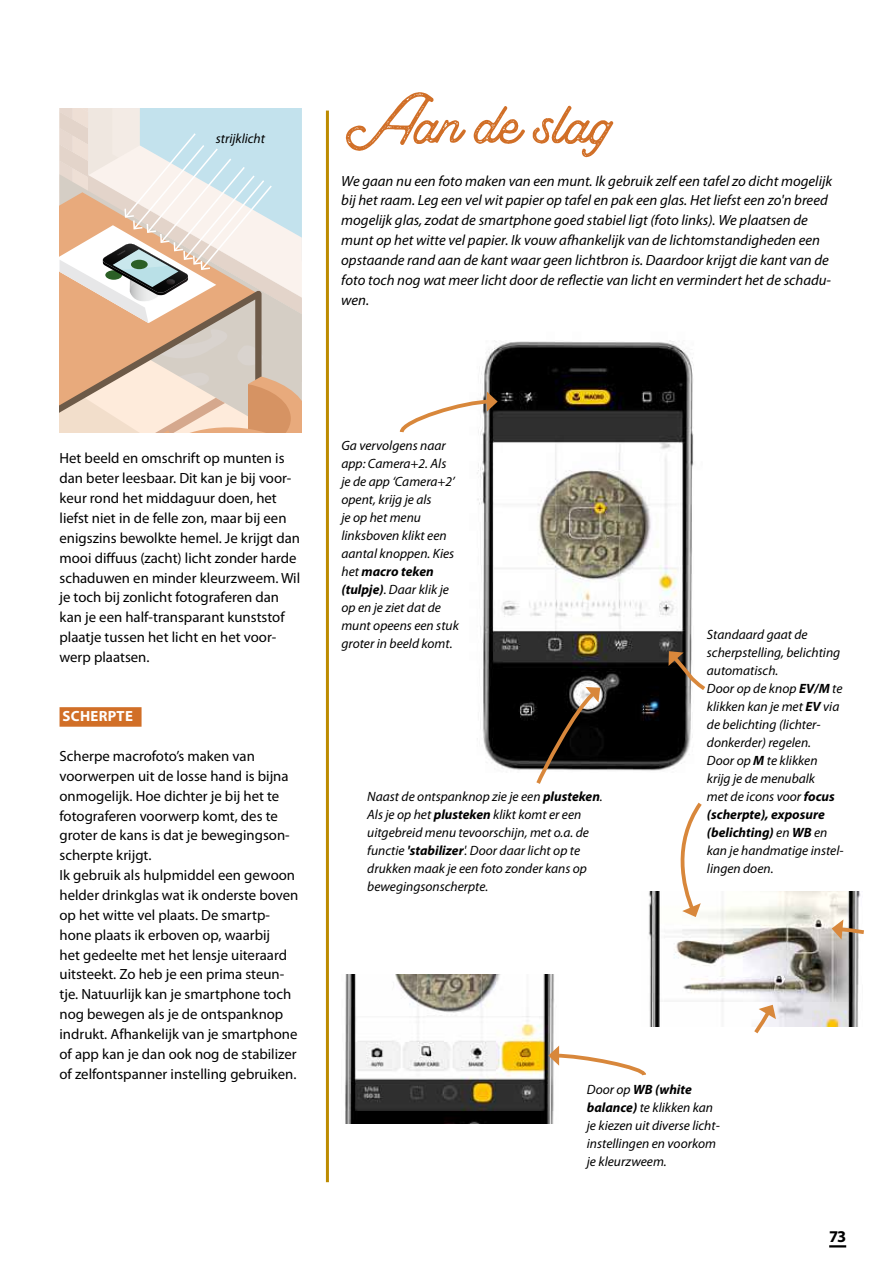
<style>
.page{position:relative;width:893px;height:1263px;background:#fff}
.page>*{position:absolute;margin:0;border:0;box-sizing:border-box;transform-origin:0 0}
.t1{font:51px "Thistails Rough";color:#d16f27}
.t2{font:700 16.5px "Myriad Pro";color:#000}
.t3{font:14.85px/19.8px "Myriad Pro";color:#000}
.t4{font:italic 14.85px/19.8px "Myriad Pro";color:#000}
.t5{font:700 14.85px "Myriad Pro";letter-spacing:.02em;color:#fff}
.t6{font:italic 13.5px/18px "Myriad Pro";color:#000}
.s1{font-weight:700}
</style>
<div class="page">
<svg style="left:829px;top:1245px;width:17px;height:2px"></svg>
<img style="left:477px;top:340px;width:217px;height:431px">
<img style="left:648px;top:891px;width:213px;height:135px">
<img style="left:345px;top:975px;width:209px;height:148px">
<div style="left:60px;top:707px;width:82px;height:20px;background:#d16f27"></div>
<svg style="left:533px;top:687px;width:67px;height:97px"></svg>
<svg style="left:668px;top:651px;width:38px;height:43px"></svg>
<svg style="left:751px;top:1005px;width:25px;height:29px"></svg>
<svg style="left:832px;top:919px;width:32px;height:20px"></svg>
<svg style="left:399px;top:392px;width:99px;height:44px"></svg>
<hr style="left:326px;top:111px;width:3px;height:1071px;background:#bc8b00">
<svg style="left:548px;top:1045px;width:98px;height:34px"></svg>
<svg style="left:673px;top:802px;width:32px;height:115px"></svg>
<svg style="left:60px;top:108px;width:242px;height:324px;background:#ddd0c3"></svg>
<p class="t6" style="left:216px;top:130px;width:51px">strijklicht</p>
<h1 class="t1" style="left:344px;top:96px;width:270px">Aan de slag</h1>
<p class="t4" style="left:341px;top:170px;width:492px">We gaan nu een foto maken van een munt. Ik gebruik zelf een tafel zo dicht mogelijk bij het raam. Leg een vel wit papier op tafel en pak een glas. Het liefst een zo'n breed mogelijk glas, zodat de smartphone goed stabiel ligt (foto links). We plaatsen de munt op het witte vel papier. Ik vouw afhankelijk van de lichtomstandigheden een opstaande rand aan de kant waar geen lichtbron is. Daardoor krijgt die kant van de foto toch nog wat meer licht door de reflectie van licht en vermindert het de schadu&shy;wen.</p>
<p class="t3" style="left:60px;top:448px;width:242px">Het beeld en omschrift op munten is dan beter leesbaar. Dit kan je bij voor&shy;keur rond het middaguur doen, het liefst niet in de felle zon, maar bij een enigszins bewolkte hemel. Je krijgt dan mooi diffuus (zacht) licht zonder harde schaduwen en minder kleurzweem. Wil je toch bij zonlicht fotograferen dan kan je een half-transparant kunststof plaatje tussen het licht en het voor&shy;werp plaatsen.</p>
<p class="t5" style="left:63px;top:707px;width:72px">SCHERPTE</p>
<p class="t3" style="left:60px;top:746px;width:240px">Scherpe macrofoto’s maken van voorwerpen uit de losse hand is bijna onmogelijk. Hoe dichter je bij het te fotograferen voorwerp komt, des te groter de kans is dat je bewegingson&shy;scherpte krijgt.<br>Ik gebruik als hulpmiddel een gewoon helder drinkglas wat ik onderste boven op het witte vel plaats. De smartp&shy;hone plaats ik erboven op, waarbij<br>het gedeelte met het lensje uiteraard uitsteekt. Zo heb je een prima steun&shy;tje. Natuurlijk kan je smartphone toch nog bewegen als je de ontspanknop indrukt. Afhankelijk van je smartphone of app kan je dan ook nog de stabilizer of zelfontspanner instelling gebruiken.</p>
<p class="t6" style="left:341px;top:437px;width:119px">Ga vervolgens naar app: Camera+2. Als je de app ‘Camera+2’ opent, krijg je als<br>je op het menu linksboven klikt een aantal knoppen. Kies het <span class="s1">macro teken (tulpje)</span>. Daar klik je op en je ziet dat de munt opeens een stuk groter in beeld komt.</p>
<p class="t6" style="left:367px;top:788px;width:237px">Naast de ontspanknop zie je een <span class="s1">plusteken</span>.<br>Als je op het <span class="s1">plusteken</span> klikt komt er een uitgebreid menu tevoorschijn, met o.a. de functie <span class="s1">'stabilizer</span>'. Door daar licht op te drukken maak je een foto zonder kans op bewegingsonscherpte.</p>
<p class="t6" style="left:707px;top:626px;width:138px">Standaard gaat de scherpstelling, belichting automatisch.<br>Door op de knop <span class="s1">EV/M</span> te klikken kan je met <span class="s1">EV</span> via de belichting (lichter&shy;donkerder) regelen.<br>Door op <span class="s1">M</span> te klikken krijg je de menubalk<br>met de icons voor <span class="s1">focus (scherpte), exposure (belichting)</span> en <span class="s1">WB</span> en kan je handmatige instel&shy;lingen doen.</p>
<p class="t6" style="left:587px;top:1080px;width:134px">Door op <span class="s1">WB (white balance)</span> te klikken kan je kiezen uit diverse licht&shy;instellingen en voorkom je kleurzweem.</p>
<p class="t2" style="left:829px;top:1226px;width:19px">73</p>
</div>
